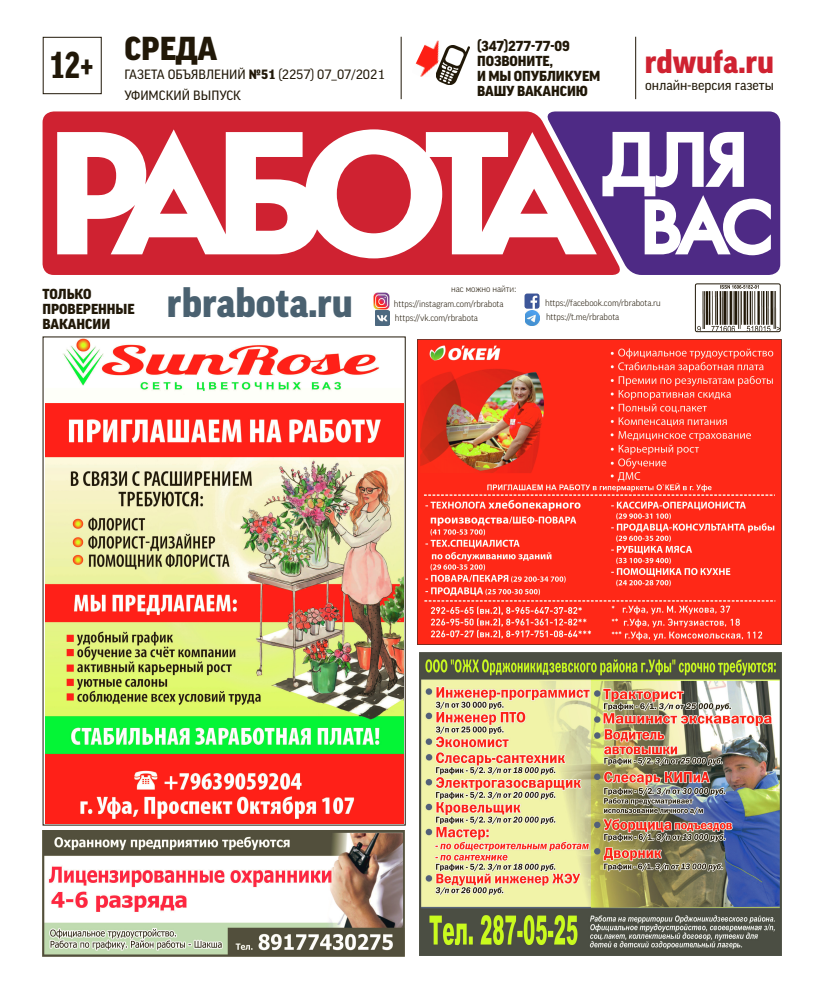
<style>
.page{position:relative;width:820px;height:993px;background:#fff}
.page>*{position:absolute;margin:0;border:0;box-sizing:border-box;transform-origin:0 0}
.t1{font:900 40px "Good Pro";color:#4a6170}
.t2{font:900 condensed 36px "Good Pro";color:#211808}
.t3{font:900 32px "Good Pro";color:#cf2231}
.t4{font:900 32px "Good Pro";color:#211808}
.t5{font:900 14px/15px "Good Pro";letter-spacing:-.005em;color:#211808}
.t6{font:14px "Good Pro";color:#211808}
.t7{font:13px/21.4px "Good Pro";color:#211808}
.t8{font:300 9px/14.3px "Good Pro";letter-spacing:-.005em;color:#211808}
.s1{font-weight:900}
</style>
<div class="page">
<img style="left:436px;top:45px;width:33px;height:39px">
<div style="left:43px;top:111px;width:500px;height:164px;background:#cf2231"></div>
<svg style="left:543px;top:111px;width:237px;height:164px;background:#683380"></svg>
<svg style="left:57px;top:129px;width:539px;height:129px"></svg>
<svg style="left:602px;top:132px;width:168px;height:123px"></svg>
<div style="left:695px;top:284px;width:85px;height:48px;border:1px solid #211808;border-radius:2px"></div>
<img style="left:697px;top:286px;width:82px;height:44px">
<div style="left:43px;top:37px;width:59px;height:57px;border:1px solid #211808"></div>
<hr style="left:400px;top:37px;width:1px;height:62px;background:#211808">
<img style="left:415px;top:41px;width:26px;height:36px">
<hr style="left:635px;top:37px;width:1px;height:62px;background:#211808">
<img style="left:373px;top:292px;width:17px;height:17px">
<img style="left:375px;top:311px;width:14px;height:15px">
<img style="left:524px;top:293px;width:15px;height:32px">
<img style="left:45px;top:338px;width:358px;height:484px">
<img style="left:419px;top:652px;width:362px;height:302px">
<img style="left:43px;top:830px;width:361px;height:126px">
<img style="left:417px;top:339px;width:363px;height:304px">
<h2 class="t2" style="left:49px;top:45px;width:46px">12+</h2>
<h3 class="t4" style="left:124px;top:31px;width:90px">среда</h3>
<h3 class="t7" style="left:124px;top:63px;width:261px">Газета объявлений <span class="s1">№51</span> (2257) 07_07/2021<br>УФИ МСКИЙ ВЫПУСК</h3>
<h3 class="t5" style="left:477px;top:38px;width:125px">(347)277-77-09 позвоните,<br>и мы опубликуем вашу вакансию</h3>
<h3 class="t3" style="left:644px;top:44px;width:131px">rdwufa.ru</h3>
<h3 class="t6" style="left:644px;top:77px;width:130px">онлайн-версия газеты</h3>
<h3 class="t5" style="left:43px;top:286px;width:58px">ТОЛЬКО<br>ПРОВЕРЕННЫЕ<br>ВАКАНСИИ</h3>
<h1 class="t1" style="left:167px;top:280px;width:188px">rbrabota.ru</h1>
<p class="t8" style="left:394px;top:281px;width:124px;text-indent:57px">нас можно найти: https://instagram.com/rbrabota https://vk.com/rbrabota</p>
<p class="t8" style="left:545px;top:296px;width:117px;line-height:13.3px">https://facebook.com/rbrabota.ru https://t.me/rbrabota</p>
</div>
